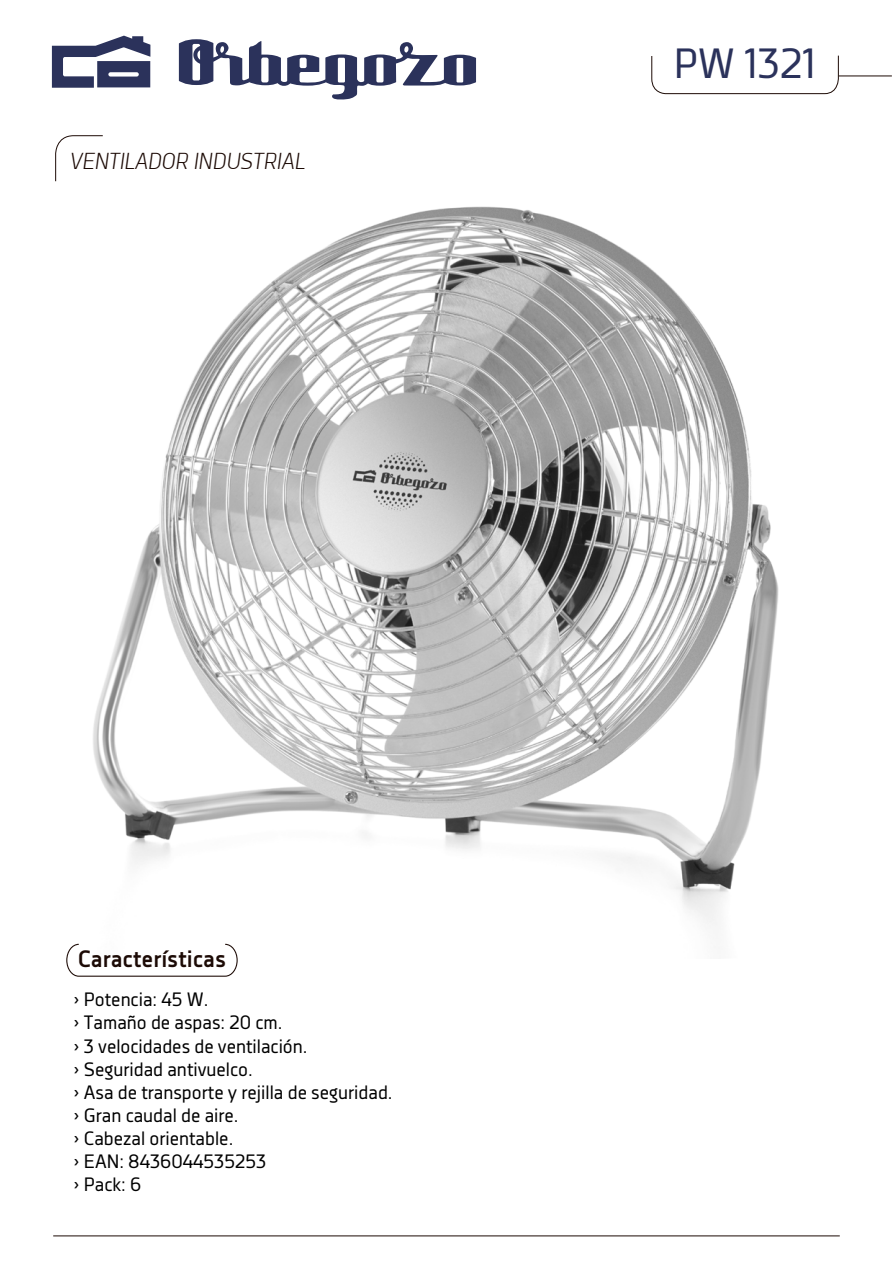
<style>
.page{position:relative;width:893px;height:1263px;background:#fff}
.page>*{position:absolute;margin:0;border:0;box-sizing:border-box;transform-origin:0 0}
.t1{font:42px "Decima Nova";color:#2b325b}
.t2{font:700 23.55px "Decima Nova";color:#1c0a05}
.t3{font:italic 300 22.5px "Decima Nova";color:#1c0a05}
.t4{font:19.2px/23.1px "Decima Nova";color:#000}
</style>
<div class="page">
<img style="left:77px;top:206px;width:702px;height:738px">
<hr style="left:53px;top:1235px;width:787px;height:1px;background:#1c0a05">
<hr style="left:839px;top:76px;width:53px;height:1px;background:#1c0a05">
<svg style="left:651px;top:55px;width:188px;height:39px"></svg>
<svg style="left:55px;top:135px;width:48px;height:47px"></svg>
<svg style="left:52px;top:36px;width:98px;height:52px"></svg>
<svg style="left:179px;top:39px;width:297px;height:61px"></svg>
<svg style="left:66px;top:944px;width:172px;height:33px"></svg>
<p class="t3" style="left:70px;top:148px;width:237px">VENTILADOR INDUSTRIAL</p>
<h1 class="t1" style="left:674px;top:40px;width:144px">PW 1321</h1>
<p class="t2" style="left:78px;top:946px;width:150px">Características</p>
<p class="t4" style="left:73px;top:988px;width:321px">› Potencia: 45 W.<br>› Tamaño de aspas: 20 cm.<br>› 3 velocidades de ventilación.<br>› Seguridad antivuelco.<br>› Asa de transporte y rejilla de seguridad. › Gran caudal de aire.<br>› Cabezal orientable.<br>› EAN: 8436044535253<br>› Pack: 6</p>
</div>
